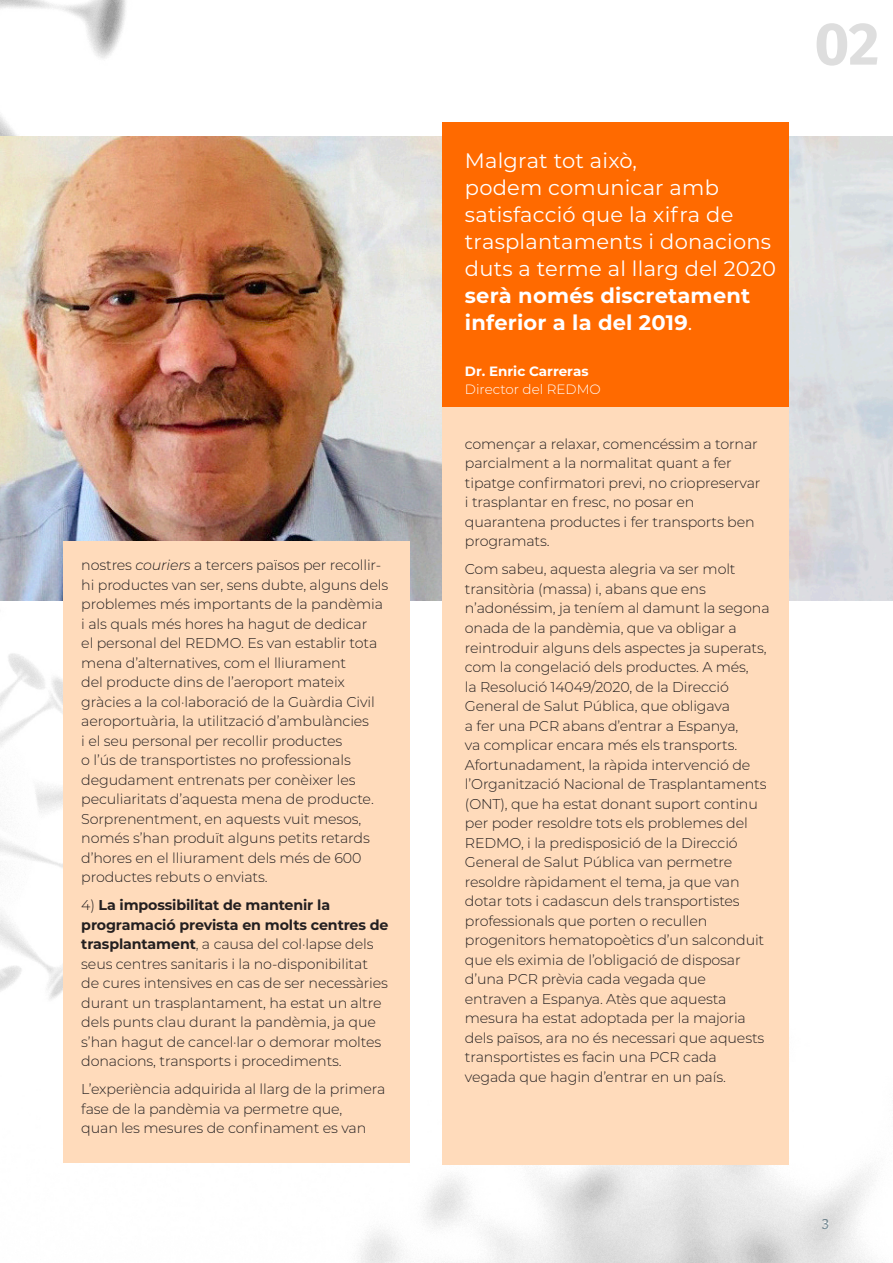
<style>
.page{position:relative;width:893px;height:1263px;background:#fff}
.page>*{position:absolute;margin:0;border:0;box-sizing:border-box;transform-origin:0 0}
.Cover_Main_Theme{font:700 60px "Fira Sans";color:#dedede}
.Copy_Text_3_columns{font:21px/27px "Montserrat";letter-spacing:.01em;color:#fff}
.t1{font:15px "Fira Sans";color:#647f8c}
.Copy_Text_3_columns-2{font:300 14.25px/19.5px "Montserrat";letter-spacing:-.01em;color:#231f20}
.Copy_Text_3_columns-3{font:700 13.5px "Montserrat";color:#fff}
.Copy_Text_3_columns-4{font:300 13.5px "Montserrat";color:#fff}
.s1{font-style:italic}
.s2{font-weight:700}
.s3{font-weight:700;font-size:10.5px;color:#fff}
</style>
<div class="page">
<img style="left:0;top:0;width:874px;height:1263px">
<img style="left:0;top:136px;width:443px;height:465px">
<img style="left:789px;top:136px;width:104px;height:465px">
<div style="left:63px;top:541px;width:346px;height:621px;background:#ffdbbb"></div>
<div style="left:443px;top:186px;width:346px;height:979px;background:#ffdbbb"></div>
<div style="left:443px;top:123px;width:346px;height:284px;background:#ff6a00"></div>
<p class="Copy_Text_3_columns-2" style="left:81px;top:555px;width:308px">nostres <span class="s1">couriers</span> a tercers països per recollir&shy;hi productes van ser, sens dubte, alguns dels problemes més importants de la pandèmia i als quals més hores ha hagut de dedicar<br>el personal del REDMO. Es van establir tota mena d’alternatives, com el lliurament<br>del producte dins de l’aeroport mateix gràcies a la col·laboració de la Guàrdia Civil aeroportuària, la utilització d’ambulàncies<br>i el seu personal per recollir productes<br>o l’ús de transportistes no professionals degudament entrenats per conèixer les peculiaritats d’aquesta mena de producte.<br>Sorprenentment, en aquests vuit mesos, només s’han produït alguns petits retards d’hores en el lliurament dels més de 600 productes rebuts o enviats.</p>
<p class="Copy_Text_3_columns-2" style="left:81px;top:895px;width:309px">4) <span class="s2">La impossibilitat de mantenir la programació prevista en molts centres de trasplantament</span>, a causa del col·lapse dels seus centres sanitaris i la no-disponibilitat de cures intensives en cas de ser necessàries durant un trasplantament, ha estat un altre dels punts clau durant la pandèmia, ja que s’han hagut de cancel·lar o demorar moltes donacions, transports i procediments.</p>
<p class="Copy_Text_3_columns-2" style="left:81px;top:1079px;width:306px">L’experiència adquirida al llarg de la primera fase de la pandèmia va permetre que,<br>quan les mesures de confinament es van</p>
<p class="Copy_Text_3_columns" style="left:465px;top:146px;width:313px">Malgrat tot això,<br>podem comunicar amb satisfacció que la xifra de trasplantaments i donacions duts a terme al llarg del 2020 <span class="s2">serà només discretament inferior a la del 2019</span>.</p>
<p class="Copy_Text_3_columns-3" style="left:465px;top:361px;width:125px">Dr. Enric Carreras</p>
<p class="Copy_Text_3_columns-4" style="left:465px;top:380px;width:137px">Director del REDMO</p>
<p class="Copy_Text_3_columns-2" style="left:465px;top:434px;width:297px">començar a relaxar, comencéssim a tornar parcialment a la normalitat quant a fer tipatge confirmatori previ, no criopreservar i trasplantar en fresc, no posar en quarantena productes i fer transports ben programats.</p>
<p class="Copy_Text_3_columns-2" style="left:465px;top:559px;width:306px">Com sabeu, aquesta alegria va ser molt transitòria (massa) i, abans que ens n’adonéssim, ja teníem al damunt la segona onada de la pandèmia, que va obligar a reintroduir alguns dels aspectes ja superats, com la congelació dels productes. A més,<br>la Resolució 14049/2020, de la Direcció General de Salut Pública, que obligava<br>a fer una PCR abans d’entrar a Espanya,<br>va complicar encara més els transports.<br>Afortunadament, la ràpida intervenció de l’Organització Nacional de Trasplantaments (ONT), que ha estat donant suport continu per poder resoldre tots els problemes del REDMO, i la predisposició de la Direcció General de Salut Pública van permetre resoldre ràpidament el tema, ja que van dotar tots i cadascun dels transportistes professionals que porten o recullen progenitors hematopoètics d’un salconduit que els eximia de l’obligació de disposar d’una PCR prèvia cada vegada que entraven a Espanya. Atès que aquesta mesura ha estat adoptada per la majoria dels països, ara no és necessari que aquests transportistes es facin una PCR cada vegada que hagin d’entrar en un país.</p>
<p class="Cover_Main_Theme" style="left:814px;top:-7px;width:67px">02</p>
<p class="t1" style="left:822px;top:1213px;width:9px">3<span class="s3">3</span></p>
</div>
